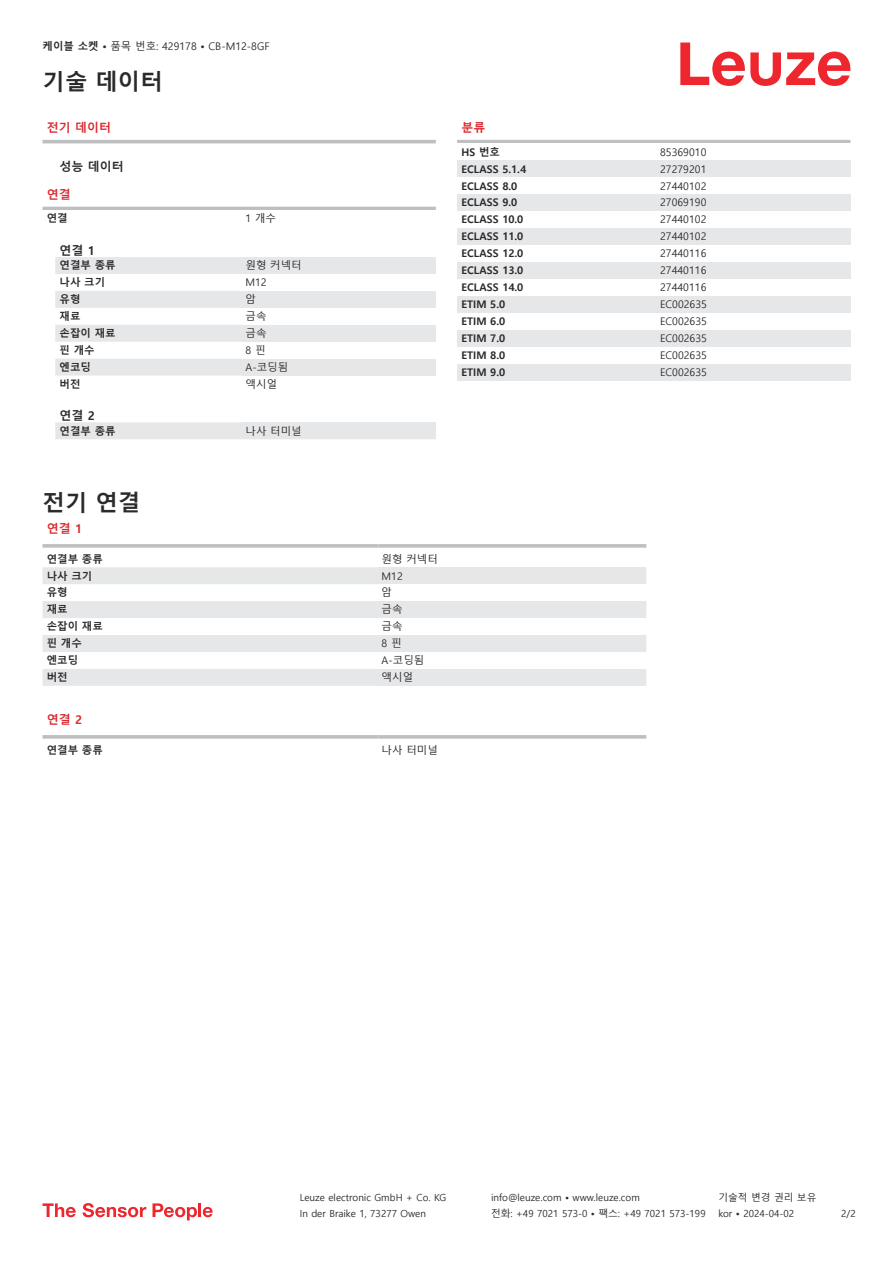
<style>
.page{position:relative;width:893px;height:1263px;background:#fff}
.page>*{position:absolute;margin:0;border:0;box-sizing:border-box;transform-origin:0 0}
.t1{font:700 22.5px "Malgun Gothic";color:#2b292a}
.t2{font:700 12px "Malgun Gothic";color:#db2a30}
.t3{font:700 12px "Malgun Gothic";color:#2b292a}
.t4{font:10.5px "Malgun Gothic";color:#2b292a}
.t5{font:700 10.5px "Malgun Gothic";color:#2b292a}
.t6{font:9.75px "Malgun Gothic";color:#2b292a}
.s1{font-weight:700}
</style>
<div class="page">
<svg style="left:680px;top:43px;width:170px;height:43px"></svg>
<svg style="left:55px;top:257px;width:187px;height:182px"></svg>
<hr style="left:43px;top:140px;width:393px;height:3px;background:#bdbfc1">
<hr style="left:43px;top:207px;width:393px;height:3px;background:#bdbfc1">
<div style="left:242px;top:257px;width:194px;height:17px;background:#e6e7e9"></div>
<div style="left:242px;top:291px;width:194px;height:17px;background:#e6e7e9"></div>
<div style="left:242px;top:325px;width:194px;height:17px;background:#e6e7e9"></div>
<div style="left:242px;top:359px;width:194px;height:17px;background:#e6e7e9"></div>
<div style="left:242px;top:422px;width:194px;height:17px;background:#e6e7e9"></div>
<svg style="left:43px;top:567px;width:335px;height:119px;fill:#e6e7e9"></svg>
<svg style="left:43px;top:544px;width:335px;height:4px"></svg>
<svg style="left:378px;top:544px;width:268px;height:4px"></svg>
<div style="left:378px;top:567px;width:268px;height:17px;background:#e6e7e9"></div>
<div style="left:378px;top:601px;width:268px;height:17px;background:#e6e7e9"></div>
<div style="left:378px;top:635px;width:268px;height:17px;background:#e6e7e9"></div>
<div style="left:378px;top:669px;width:268px;height:17px;background:#e6e7e9"></div>
<svg style="left:43px;top:735px;width:335px;height:4px"></svg>
<svg style="left:378px;top:735px;width:268px;height:4px"></svg>
<hr style="left:457px;top:140px;width:393px;height:3px;background:#bdbfc1">
<div style="left:457px;top:160px;width:200px;height:17px;background:#e6e7e9"></div>
<div style="left:657px;top:160px;width:193px;height:17px;background:#e6e7e9"></div>
<div style="left:457px;top:194px;width:200px;height:17px;background:#e6e7e9"></div>
<div style="left:657px;top:194px;width:193px;height:17px;background:#e6e7e9"></div>
<div style="left:457px;top:228px;width:200px;height:17px;background:#e6e7e9"></div>
<div style="left:657px;top:228px;width:193px;height:17px;background:#e6e7e9"></div>
<div style="left:457px;top:262px;width:200px;height:17px;background:#e6e7e9"></div>
<div style="left:657px;top:262px;width:193px;height:17px;background:#e6e7e9"></div>
<div style="left:457px;top:296px;width:200px;height:17px;background:#e6e7e9"></div>
<div style="left:657px;top:296px;width:193px;height:17px;background:#e6e7e9"></div>
<div style="left:457px;top:330px;width:200px;height:17px;background:#e6e7e9"></div>
<div style="left:657px;top:330px;width:193px;height:17px;background:#e6e7e9"></div>
<div style="left:457px;top:364px;width:200px;height:16px;background:#e6e7e9"></div>
<div style="left:657px;top:364px;width:193px;height:16px;background:#e6e7e9"></div>
<svg style="left:43px;top:1203px;width:33px;height:14px"></svg>
<svg style="left:83px;top:1203px;width:63px;height:14px"></svg>
<svg style="left:153px;top:1203px;width:44px;height:17px"></svg>
<hr style="left:198px;top:1203px;width:3px;height:14px;background:#ed272d">
<svg style="left:203px;top:1207px;width:10px;height:10px"></svg>
<p class="t4" style="left:43px;top:41px;width:229px"><span class="s1">케이블 소켓 •</span> 품목 번호: 429178 <span class="s1">•</span> CB-M12-8GF</p>
<h1 class="t1" style="left:43px;top:69px;width:122px">기술 데이터</h1>
<p class="t2" style="left:47px;top:121px;width:66px">전기 데이터</p>
<p class="t3" style="left:60px;top:160px;width:66px">성능 데이터</p>
<p class="t2" style="left:47px;top:188px;width:25px">연결</p>
<p class="t5" style="left:47px;top:212px;width:22px">연결</p>
<p class="t4" style="left:246px;top:213px;width:32px">1 개수</p>
<p class="t3" style="left:60px;top:243px;width:37px">연결 1</p>
<p class="t5" style="left:60px;top:259px;width:58px">연결부 종류</p>
<p class="t4" style="left:246px;top:260px;width:58px">원형 커넥터</p>
<p class="t5" style="left:60px;top:276px;width:47px">나사 크기</p>
<p class="t4" style="left:246px;top:276px;width:23px">M12</p>
<p class="t5" style="left:60px;top:293px;width:22px">유형</p>
<p class="t4" style="left:246px;top:293px;width:12px">암</p>
<p class="t5" style="left:60px;top:310px;width:22px">재료</p>
<p class="t4" style="left:246px;top:310px;width:22px">금속</p>
<p class="t5" style="left:60px;top:327px;width:58px">손잡이 재료</p>
<p class="t4" style="left:246px;top:327px;width:22px">금속</p>
<p class="t5" style="left:60px;top:344px;width:37px">핀 개수</p>
<p class="t4" style="left:246px;top:344px;width:21px">8 핀</p>
<p class="t5" style="left:60px;top:361px;width:33px">엔코딩</p>
<p class="t4" style="left:246px;top:361px;width:44px">A-코딩됨</p>
<p class="t5" style="left:60px;top:378px;width:22px">버전</p>
<p class="t4" style="left:246px;top:378px;width:33px">액시얼</p>
<p class="t3" style="left:60px;top:409px;width:37px">연결 2</p>
<p class="t5" style="left:60px;top:425px;width:58px">연결부 종류</p>
<p class="t4" style="left:246px;top:425px;width:58px">나사 터미널</p>
<h1 class="t1" style="left:43px;top:489px;width:99px">전기 연결</h1>
<p class="t2" style="left:47px;top:522px;width:37px">연결 1</p>
<p class="t5" style="left:47px;top:553px;width:58px">연결부 종류</p>
<p class="t4" style="left:382px;top:553px;width:58px">원형 커넥터</p>
<p class="t5" style="left:47px;top:569px;width:47px">나사 크기</p>
<p class="t4" style="left:382px;top:570px;width:23px">M12</p>
<p class="t5" style="left:47px;top:586px;width:22px">유형</p>
<p class="t4" style="left:382px;top:587px;width:12px">암</p>
<p class="t5" style="left:47px;top:603px;width:22px">재료</p>
<p class="t4" style="left:382px;top:604px;width:22px">금속</p>
<p class="t5" style="left:47px;top:620px;width:58px">손잡이 재료</p>
<p class="t4" style="left:382px;top:620px;width:22px">금속</p>
<p class="t5" style="left:47px;top:637px;width:37px">핀 개수</p>
<p class="t4" style="left:382px;top:637px;width:21px">8 핀</p>
<p class="t5" style="left:47px;top:654px;width:33px">엔코딩</p>
<p class="t4" style="left:382px;top:654px;width:44px">A-코딩됨</p>
<p class="t5" style="left:47px;top:671px;width:22px">버전</p>
<p class="t4" style="left:382px;top:671px;width:33px">액시얼</p>
<p class="t2" style="left:47px;top:713px;width:37px">연결 2</p>
<p class="t5" style="left:47px;top:743px;width:58px">연결부 종류</p>
<p class="t4" style="left:382px;top:744px;width:58px">나사 터미널</p>
<p class="t2" style="left:461px;top:121px;width:25px">분류</p>
<p class="t5" style="left:461px;top:146px;width:40px">HS 번호</p>
<p class="t4" style="left:660px;top:146px;width:48px">85369010</p>
<p class="t5" style="left:461px;top:163px;width:66px">ECLASS 5.1.4</p>
<p class="t4" style="left:660px;top:163px;width:48px">27279201</p>
<p class="t5" style="left:461px;top:179px;width:57px">ECLASS 8.0</p>
<p class="t4" style="left:660px;top:180px;width:48px">27440102</p>
<p class="t5" style="left:461px;top:196px;width:57px">ECLASS 9.0</p>
<p class="t4" style="left:660px;top:197px;width:48px">27069190</p>
<p class="t5" style="left:461px;top:213px;width:63px">ECLASS 10.0</p>
<p class="t4" style="left:660px;top:214px;width:48px">27440102</p>
<p class="t5" style="left:461px;top:230px;width:63px">ECLASS 11.0</p>
<p class="t4" style="left:660px;top:231px;width:48px">27440102</p>
<p class="t5" style="left:461px;top:247px;width:63px">ECLASS 12.0</p>
<p class="t4" style="left:660px;top:247px;width:48px">27440116</p>
<p class="t5" style="left:461px;top:264px;width:63px">ECLASS 13.0</p>
<p class="t4" style="left:660px;top:264px;width:48px">27440116</p>
<p class="t5" style="left:461px;top:281px;width:63px">ECLASS 14.0</p>
<p class="t4" style="left:660px;top:281px;width:48px">27440116</p>
<p class="t5" style="left:461px;top:298px;width:45px">ETIM 5.0</p>
<p class="t4" style="left:660px;top:298px;width:48px">EC002635</p>
<p class="t5" style="left:461px;top:315px;width:45px">ETIM 6.0</p>
<p class="t4" style="left:660px;top:315px;width:48px">EC002635</p>
<p class="t5" style="left:461px;top:332px;width:45px">ETIM 7.0</p>
<p class="t4" style="left:660px;top:332px;width:48px">EC002635</p>
<p class="t5" style="left:461px;top:349px;width:45px">ETIM 8.0</p>
<p class="t4" style="left:660px;top:349px;width:48px">EC002635</p>
<p class="t5" style="left:461px;top:366px;width:45px">ETIM 9.0</p>
<p class="t4" style="left:660px;top:366px;width:48px">EC002635</p>
<p class="t6" style="left:300px;top:1192px;width:148px">Leuze electronic GmbH + Co. KG</p>
<p class="t6" style="left:491px;top:1192px;width:150px">info@leuze.com • www.leuze.com</p>
<p class="t6" style="left:718px;top:1192px;width:100px">기술적 변경 권리 보유</p>
<p class="t6" style="left:300px;top:1208px;width:128px">In der Braike 1, 73277 Owen</p>
<p class="t6" style="left:491px;top:1208px;width:216px">전화: +49 7021 573-0 • 팩스: +49 7021 573-199</p>
<p class="t6" style="left:718px;top:1208px;width:77px">kor • 2024-04-02</p>
<p class="t6" style="left:841px;top:1208px;width:16px">2/2</p>
</div>
